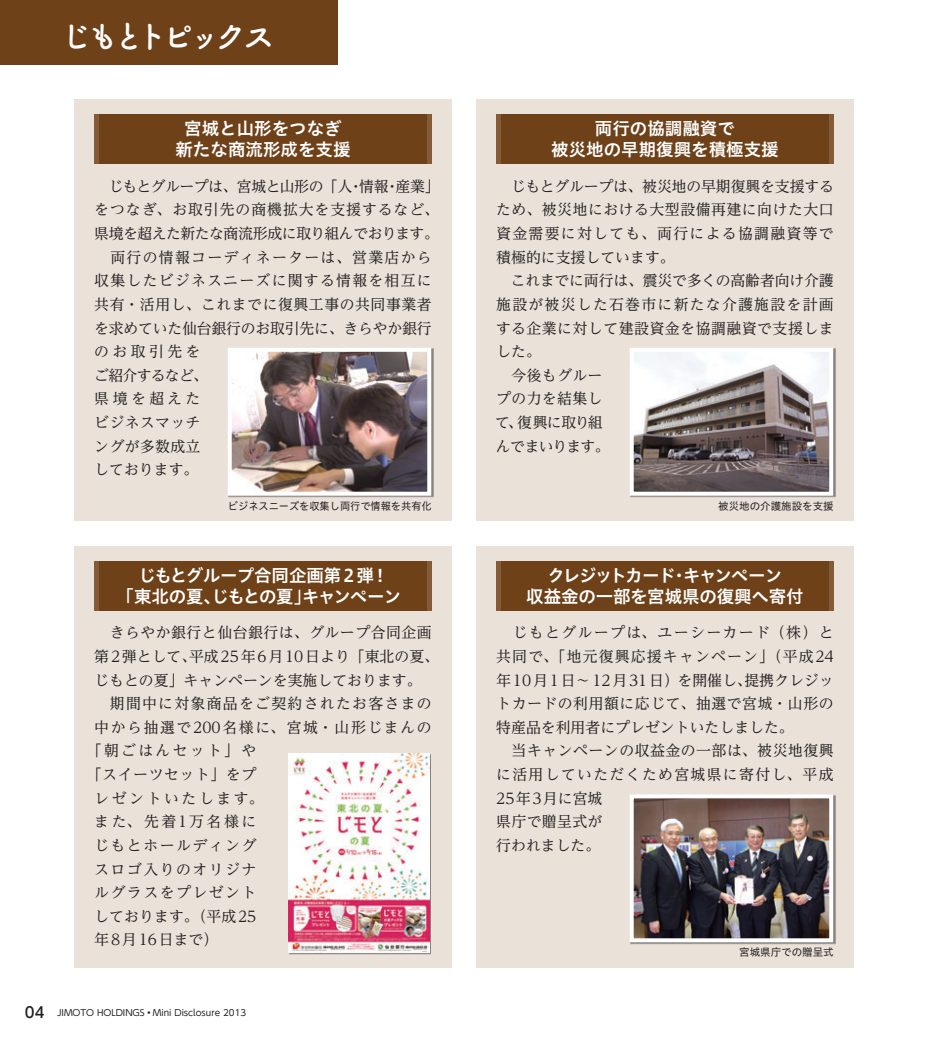
<style>
.page{position:relative;width:928px;height:1042px;background:#fff}
.page>*{position:absolute;margin:0;border:0;box-sizing:border-box;transform-origin:0 0}
.t1{font:31.5px "Tsuku B Rd Gothic Std B 90 pv RKSJ H";letter-spacing:-.15em;color:#fff}
.t2{font:17.5px/21px "Hiragino UD Sans Std W6 90 pv RKSJ H";color:#fff;text-align:center}
.t3{font:14.88px/23.6px "UD Reimin Pro Regular 90 pv RKSJ H";letter-spacing:.035em;color:#231f20}
.t4{font:14.88px "UD Reimin Pro Regular 90 pv RKSJ H";color:#231f20}
.t5{font:14.88px "UD Reimin Pro Regular 90 pv RKSJ H";letter-spacing:.1em;color:#231f20}
.t6{font:14.88px "UD Reimin Pro Regular 90 pv RKSJ H";letter-spacing:.105em;color:#231f20}
.t7{font:14.88px "UD Reimin Pro Regular 90 pv RKSJ H";letter-spacing:.085em;color:#231f20}
.t8{font:14.88px "UD Reimin Pro Regular 90 pv RKSJ H";letter-spacing:.005em;color:#231f20}
.t9{font:14.88px "UD Reimin Pro Regular 90 pv RKSJ H";letter-spacing:.155em;color:#231f20}
.t10{font:14.88px "UD Reimin Pro Regular 90 pv RKSJ H";letter-spacing:.175em;color:#231f20}
.t11{font:14.88px "UD Reimin Pro Regular 90 pv RKSJ H";letter-spacing:.17em;color:#231f20}
.t12{font:14.88px "UD Reimin Pro Regular 90 pv RKSJ H";letter-spacing:.125em;color:#231f20}
.t13{font:10.5px "Hiragino UD Sans Std W4 90 pv RKSJ H";color:#231f20}
.t14{font:8.75px "UD Shin Go Pro Regular 90 pv RKSJ H";color:#231f20}
.s1{font-family:"UD Shin Go Pro Medium 90 pv RKSJ H";font-size:14.88px}
</style>
<div class="page">
<div style="left:74px;top:99px;width:377px;height:422px;background:#eae2d9"></div>
<div style="left:74px;top:546px;width:377px;height:421px;background:#eae2d9"></div>
<div style="left:476px;top:99px;width:377px;height:422px;background:#eae2d9"></div>
<div style="left:476px;top:546px;width:377px;height:421px;background:#eae2d9"></div>
<div style="left:94px;top:114px;width:338px;height:50px;background:#6e4119"></div>
<div style="left:94px;top:561px;width:338px;height:49px;background:#6e4119"></div>
<div style="left:496px;top:114px;width:337px;height:50px;background:#6e4119"></div>
<div style="left:496px;top:561px;width:337px;height:49px;background:#6e4119"></div>
<img style="left:233px;top:353px;width:193px;height:138px">
<div style="left:228px;top:348px;width:203px;height:148px;border:4px solid #fff"></div>
<img style="left:289px;top:754px;width:142px;height:200px">
<img style="left:288px;top:754px;width:141px;height:198px">
<img style="left:635px;top:353px;width:193px;height:138px">
<div style="left:630px;top:348px;width:203px;height:148px;border:4px solid #fff"></div>
<img style="left:630px;top:795px;width:205px;height:149px">
<img style="left:635px;top:799px;width:193px;height:138px">
<div style="left:630px;top:794px;width:203px;height:148px;border:4px solid #fff"></div>
<div style="left:94px;top:114px;width:5px;height:50px;background:#845b36"></div>
<div style="left:94px;top:561px;width:5px;height:49px;background:#845b36"></div>
<div style="left:427px;top:114px;width:5px;height:50px;background:#845b36"></div>
<div style="left:427px;top:561px;width:5px;height:49px;background:#845b36"></div>
<div style="left:828px;top:114px;width:5px;height:50px;background:#845b36"></div>
<div style="left:828px;top:561px;width:5px;height:49px;background:#845b36"></div>
<div style="left:496px;top:114px;width:5px;height:50px;background:#845b36"></div>
<div style="left:496px;top:561px;width:5px;height:49px;background:#845b36"></div>
<div style="left:0;top:0;width:337px;height:64px;background:#6e4119"></div>
<h1 class="t1" style="left:60px;top:24px;width:216px">じもとトピックス</h1>
<p class="t2" style="left:175px;top:120px;width:176px">宮城と山形をつなぎ新たな商流形成を支援</p>
<p class="t3" style="left:94px;top:176px;width:347px">　じもとグループは、宮城と山形の「人・情報・産業」をつなぎ、お取引先の商機拡大を支援するなど、県境を超えた新たな商流形成に取り組んでおります。　両行の情報コーディネーターは、営業店から収集したビジネスニーズに関する情報を相互に共有・活用し、これまでに復興工事の共同事業者を求めていた仙台銀行のお取引先に、きらやか銀行のお取引先を<br>ご紹介するなど、<br>県境を超えた<br>ビジネスマッチ<br>ングが多数成立<br>しております。</p>
<p class="t2" style="left:551px;top:120px;width:229px">両行の協調融資で<br>被災地の早期復興を積極支援</p>
<p class="t3" style="left:495px;top:176px;width:340px">　じもとグループは、被災地の早期復興を支援するため、被災地における大型設備再建に向けた大口資金需要に対しても、両行による協調融資等で積極的に支援しています。<br>　これまでに両行は、震災で多くの高齢者向け介護施設が被災した石巻市に新たな介護施設を計画する企業に対して建設資金を協調融資で支援しました。　<br>　今後もグルー<br>プの力を結集し<br>て、復興に取り組<br>んでまいります。</p>
<p class="t13" style="left:228px;top:502px;width:205px">ビジネスニーズを収集し両行で情報を共有化</p>
<p class="t13" style="left:718px;top:502px;width:117px">被災地の介護施設を支援</p>
<p class="t2" style="left:117px;top:567px;width:286px">じもとグループ合同企画第2弾！<br>「東北の夏、じもとの夏」キャンペーン</p>
<p class="t3" style="left:94px;top:623px;width:339px">　きらやか銀行と仙台銀行は、グループ合同企画</p>
<p class="t4" style="left:94px;top:651px;width:346px">第 2弾として、平成 25年 6月 10日より「東北の夏、</p>
<p class="t4" style="left:94px;top:674px;width:329px">じもとの夏」キャンペーンを実施しております。</p>
<p class="t7" style="left:94px;top:698px;width:339px">　期間中に対象商品をご契約されたお客さまの</p>
<p class="t6" style="left:94px;top:721px;width:339px">中から抽選で200名様に、宮城・山形じまんの</p>
<p class="t9" style="left:87px;top:745px;width:171px">「朝ごはんセット｣ や</p>
<p class="t3" style="left:87px;top:764px;width:171px">「スイーツセット｣をプ</p>
<p class="t10" style="left:94px;top:792px;width:171px">レゼントいたします。</p>
<p class="t11" style="left:94px;top:816px;width:163px">また、先着1万名様に</p>
<p class="t5" style="left:94px;top:840px;width:163px">じもとホールディング</p>
<p class="t5" style="left:94px;top:863px;width:163px">スロゴ入りのオリジナ</p>
<p class="t5" style="left:94px;top:887px;width:163px">ルグラスをプレゼント</p>
<p class="t8" style="left:94px;top:910px;width:163px">しております。（平成 25</p>
<p class="t12" style="left:94px;top:934px;width:125px">年8月16日まで）</p>
<p class="t14" style="left:25px;top:1009px;width:223px"><span class="s1">04</span> JIMOTO HOLDINGS • Mini Disclosure 2013</p>
<p class="t2" style="left:526px;top:567px;width:279px">クレジットカード・キャンペーン<br>収益金の一部を宮城県の復興へ寄付</p>
<p class="t3" style="left:496px;top:623px;width:339px">　じもとグループは、ユーシーカード（株）と共同で、「地元復興応援キャンペーン」（平成24年 10月 1日～ 12月 31日）を開催し、提携クレジットカードの利用額に応じて、抽選で宮城・山形の特産品を利用者にプレゼントいたしました。<br>　当キャンペーンの収益金の一部は、被災地復興に活用していただくため宮城県に寄付し、平成<br>25年3月に宮城<br>県庁で贈呈式が<br>行われました。</p>
<p class="t13" style="left:739px;top:948px;width:96px">宮城県庁での贈呈式</p>
</div>
